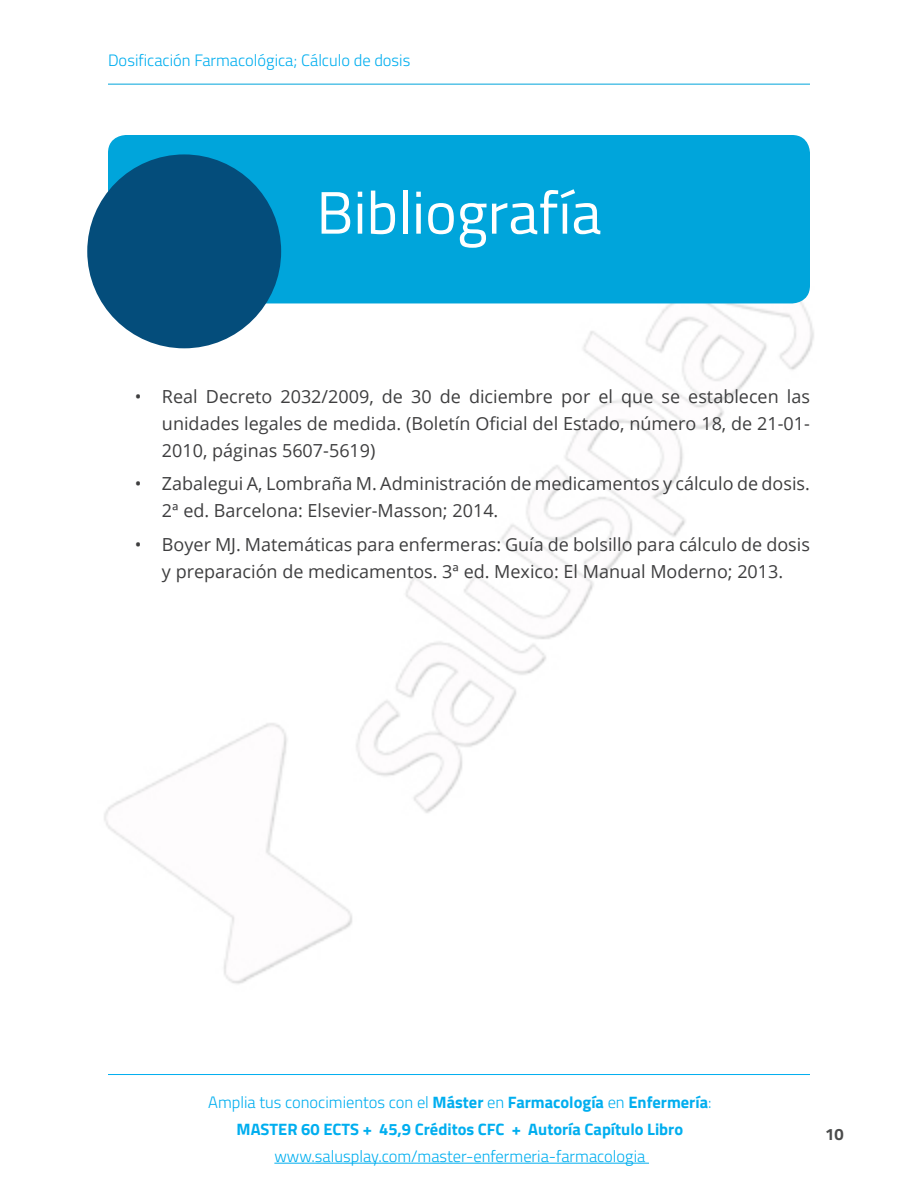
<style>
.page{position:relative;width:918px;height:1188px;background:#fff}
.page>*{position:absolute;margin:0;border:0;box-sizing:border-box;transform-origin:0 0}
.Case_Study_-_Title{font:60px "Titillium Web";color:#fff}
.t1{font:18px/27px "Open Sans";color:#3e3e3f;text-align:justify}
.t2{font:300 16.5px "Titillium Web";color:#00aeef}
.t3{font:700 16.5px "Titillium Web";color:#00aeef}
.t4{font:700 16.5px "Titillium Web";color:#4a4b4b}
.s1{font-weight:700}
</style>
<div class="page">
<img style="left:87px;top:201px;width:727px;height:783px">
<div style="left:108px;top:135px;width:702px;height:168px;background:#00a5db;border-radius:18px"></div>
<div style="left:87px;top:154px;width:194px;height:194px;background:#044d7b;border-radius:50%"></div>
<hr style="left:108px;top:84px;width:702px;height:1px;background:#00a5db">
<hr style="left:274px;top:1163px;width:375px;height:1px;background:#00aeef">
<hr style="left:108px;top:1074px;width:702px;height:1px;background:#00aeef">
<p class="t2" style="left:108px;top:48px;width:304px">Dosificación Farmacológica; Cálculo de dosis</p>
<p class="Case_Study_-_Title" style="left:316px;top:169px;width:287px">Bibliografía</p>
<p class="t1" style="left:162px;top:382px;width:650px;text-indent:-27px">• Real Decreto 2032/2009, de 30 de diciembre por el que se establecen las unidades legales de medida. (Boletín Oficial del Estado, número 18, de 21-01- 2010, páginas 5607-5619)</p>
<p class="t1" style="left:162px;top:470px;width:650px;text-indent:-27px">• Zabalegui A, Lombraña M. Administración de medicamentos y cálculo de dosis.<br>2ª ed. Barcelona: Elsevier-Masson; 2014.</p>
<p class="t1" style="left:135px;top:531px;width:677px;text-align:center">• Boyer MJ. Matemáticas para enfermeras: Guía de bolsillo para cálculo de dosis y preparación de medicamentos. 3ª ed. Mexico: El Manual Moderno; 2013.</p>
<p class="t2" style="left:208px;top:1090px;width:505px">Amplia tus conocimientos con el <span class="s1">Máster</span> en <span class="s1">Farmacología</span> en <span class="s1">Enfermería</span>:</p>
<p class="t3" style="left:237px;top:1116px;width:448px">MASTER 60 ECTS + 45,9 Créditos CFC + Autoría Capítulo Libro</p>
<p class="t2" style="left:274px;top:1144px;width:373px">www.salusplay.com/master-enfermeria-farmacologia</p>
<p class="t4" style="left:825px;top:1121px;width:20px">10</p>
</div>
